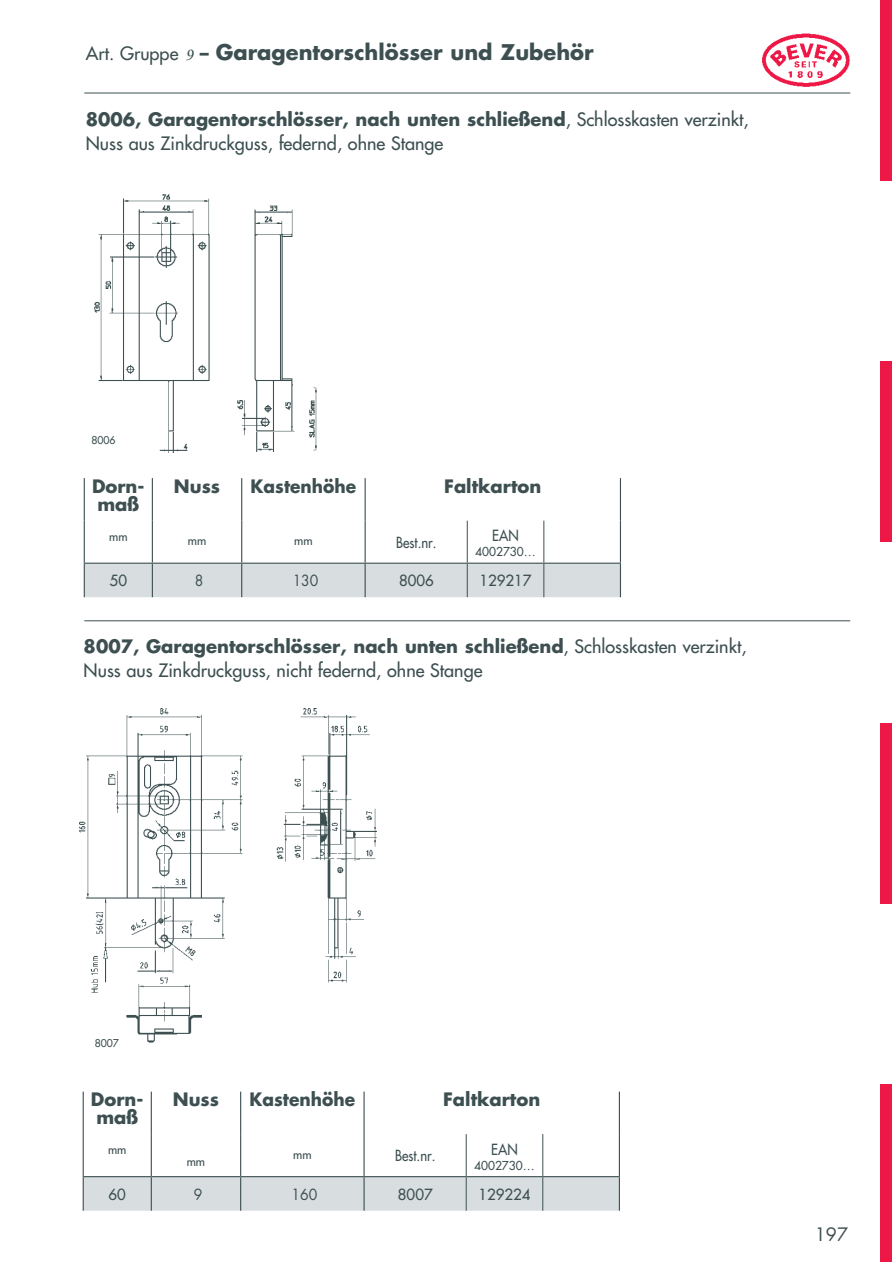
<style>
.page{position:relative;width:892px;height:1262px;background:#fff}
.page>*{position:absolute;margin:0;border:0;box-sizing:border-box;transform-origin:0 0}
.t1{font:700 21px "Futura";color:#3d4f51}
.t2{font:18px/24px "Futura";color:#3d4f51}
.t3{font:700 18px/18px "Futura";color:#3d4f51}
.t4{font:700 18px "Futura";color:#3d4f51;scale:.95 1}
.t5{font:18px "Futura";color:#3d4f51}
.t6{font:15px "Futura";color:#3d4f51}
.t7{font:15px "Futura";color:#3d4f51;scale:.87 1}
.t8{font:15px "Futura";color:#3d4f51;scale:.93 1}
.t9{font:15px "Futura";color:#3d4f51;scale:.88 1}
.t10{font:12px "Futura";color:#3d4f51}
.t11{font:10.5px "Futura";color:#3d4f51}
.s1{font-weight:400;font-size:18px}
.s2{font-family:"Monotype Corsiva";font-weight:400;font-size:18px}
.s3{font-size:18px}
.s4{font-weight:700}
</style>
<div class="page">
<div style="left:879px;top:0;width:12px;height:180px;background:#ed1846"></div>
<div style="left:879px;top:361px;width:12px;height:181px;background:#ed1846"></div>
<div style="left:879px;top:722px;width:12px;height:181px;background:#ed1846"></div>
<div style="left:879px;top:1084px;width:12px;height:177px;background:#ed1846"></div>
<hr style="left:84px;top:93px;width:766px;height:1px;background:#3d4f51">
<img style="left:762px;top:34px;width:88px;height:53px">
<img style="left:94px;top:194px;width:223px;height:260px">
<hr style="left:84px;top:620px;width:766px;height:1px;background:#3d4f51">
<svg style="left:85px;top:520px;width:534px;height:77px"></svg>
<hr style="left:152px;top:478px;width:1px;height:42px;background:#3d4f51">
<hr style="left:241px;top:478px;width:1px;height:42px;background:#3d4f51">
<hr style="left:364px;top:478px;width:1px;height:42px;background:#3d4f51">
<hr style="left:619px;top:478px;width:2px;height:42px;background:#3d4f51">
<hr style="left:152px;top:520px;width:1px;height:42px;background:#3d4f51">
<hr style="left:241px;top:520px;width:1px;height:42px;background:#3d4f51">
<hr style="left:364px;top:520px;width:1px;height:42px;background:#3d4f51">
<hr style="left:619px;top:520px;width:2px;height:42px;background:#3d4f51">
<hr style="left:152px;top:564px;width:1px;height:33px;background:#3d4f51">
<hr style="left:241px;top:564px;width:1px;height:33px;background:#3d4f51">
<hr style="left:364px;top:564px;width:1px;height:33px;background:#3d4f51">
<hr style="left:619px;top:564px;width:2px;height:33px;background:#3d4f51">
<hr style="left:84px;top:478px;width:1px;height:42px;background:#3d4f51">
<hr style="left:84px;top:520px;width:1px;height:42px;background:#3d4f51">
<hr style="left:84px;top:564px;width:1px;height:33px;background:#3d4f51">
<hr style="left:543px;top:520px;width:1px;height:42px;background:#3d4f51">
<hr style="left:543px;top:564px;width:1px;height:33px;background:#3d4f51">
<hr style="left:467px;top:520px;width:1px;height:42px;background:#3d4f51">
<hr style="left:467px;top:564px;width:1px;height:33px;background:#3d4f51">
<hr style="left:84px;top:562px;width:68px;height:2px;background:#3d4f51">
<hr style="left:152px;top:562px;width:90px;height:2px;background:#3d4f51">
<hr style="left:242px;top:562px;width:123px;height:2px;background:#3d4f51">
<hr style="left:365px;top:562px;width:102px;height:2px;background:#3d4f51">
<hr style="left:467px;top:562px;width:76px;height:2px;background:#3d4f51">
<hr style="left:543px;top:562px;width:78px;height:2px;background:#3d4f51">
<img style="left:79px;top:708px;width:298px;height:335px">
<svg style="left:84px;top:1134px;width:534px;height:76px"></svg>
<hr style="left:151px;top:1091px;width:1px;height:43px;background:#3d4f51">
<hr style="left:240px;top:1091px;width:1px;height:43px;background:#3d4f51">
<hr style="left:363px;top:1091px;width:1px;height:43px;background:#3d4f51">
<hr style="left:618px;top:1091px;width:1px;height:43px;background:#3d4f51">
<hr style="left:151px;top:1134px;width:1px;height:42px;background:#3d4f51">
<hr style="left:240px;top:1134px;width:1px;height:42px;background:#3d4f51">
<hr style="left:363px;top:1134px;width:1px;height:42px;background:#3d4f51">
<hr style="left:618px;top:1134px;width:1px;height:42px;background:#3d4f51">
<hr style="left:151px;top:1177px;width:1px;height:33px;background:#3d4f51">
<hr style="left:240px;top:1177px;width:1px;height:33px;background:#3d4f51">
<hr style="left:363px;top:1177px;width:1px;height:33px;background:#3d4f51">
<hr style="left:618px;top:1177px;width:1px;height:33px;background:#3d4f51">
<hr style="left:83px;top:1091px;width:1px;height:43px;background:#3d4f51">
<hr style="left:83px;top:1134px;width:1px;height:42px;background:#3d4f51">
<hr style="left:83px;top:1177px;width:1px;height:33px;background:#3d4f51">
<hr style="left:542px;top:1134px;width:1px;height:42px;background:#3d4f51">
<hr style="left:542px;top:1177px;width:1px;height:33px;background:#3d4f51">
<hr style="left:466px;top:1134px;width:1px;height:42px;background:#3d4f51">
<hr style="left:466px;top:1177px;width:1px;height:33px;background:#3d4f51">
<hr style="left:83px;top:1176px;width:68px;height:1px;background:#3d4f51">
<hr style="left:151px;top:1176px;width:89px;height:1px;background:#3d4f51">
<hr style="left:240px;top:1176px;width:124px;height:1px;background:#3d4f51">
<hr style="left:364px;top:1176px;width:102px;height:1px;background:#3d4f51">
<hr style="left:466px;top:1176px;width:76px;height:1px;background:#3d4f51">
<hr style="left:542px;top:1176px;width:77px;height:1px;background:#3d4f51">
<p class="t1" style="left:86px;top:38px;width:509px"><span class="s1">Art. Gruppe</span> <span class="s2">9</span> <span class="s3">–</span> Garagentorschlösser und Zubehör</p>
<p class="t2" style="left:86px;top:107px;width:664px"><span class="s4">8006, Garagentorschlösser, nach unten schließend</span>, Schlosskasten verzinkt,<br>Nuss aus Zinkdruckguss, federnd, ohne Stange</p>
<p class="t11" style="left:91px;top:433px;width:26px">8006</p>
<p class="t3" style="left:92px;top:476px;width:54px">Dorn&shy;maß</p>
<p class="t10" style="left:109px;top:528px;width:20px">mm</p>
<p class="t3" style="left:174px;top:476px;width:48px">Nuss</p>
<p class="t10" style="left:188px;top:533px;width:20px">mm</p>
<p class="t4" style="left:250px;top:473px;width:113px">Kastenhöhe</p>
<p class="t10" style="left:294px;top:533px;width:20px">mm</p>
<p class="t3" style="left:444px;top:476px;width:99px">Faltkarton</p>
<p class="t7" style="left:396px;top:532px;width:48px">Best.nr.</p>
<p class="t9" style="left:492px;top:526px;width:32px">EAN</p>
<p class="t10" style="left:475px;top:544px;width:62px">4002730…</p>
<p class="t6" style="left:110px;top:571px;width:19px">50</p>
<p class="t8" style="left:195px;top:570px;width:11px">8</p>
<p class="t8" style="left:292px;top:570px;width:29px">130</p>
<p class="t6" style="left:399px;top:571px;width:36px">8006</p>
<p class="t6" style="left:479px;top:571px;width:54px">129217</p>
<p class="t2" style="left:84px;top:634px;width:664px"><span class="s4">8007, Garagentorschlösser, nach unten schließend</span>, Schlosskasten verzinkt,<br>Nuss aus Zinkdruckguss, nicht federnd, ohne Stange</p>
<p class="t11" style="left:95px;top:1036px;width:26px">8007</p>
<p class="t3" style="left:91px;top:1089px;width:54px">Dorn&shy;maß</p>
<p class="t10" style="left:108px;top:1141px;width:20px">mm</p>
<p class="t3" style="left:173px;top:1089px;width:48px">Nuss</p>
<p class="t10" style="left:187px;top:1153px;width:20px">mm</p>
<p class="t4" style="left:249px;top:1086px;width:113px">Kastenhöhe</p>
<p class="t10" style="left:293px;top:1146px;width:20px">mm</p>
<p class="t3" style="left:443px;top:1089px;width:99px">Faltkarton</p>
<p class="t7" style="left:395px;top:1145px;width:48px">Best.nr.</p>
<p class="t9" style="left:491px;top:1139px;width:32px">EAN</p>
<p class="t10" style="left:474px;top:1157px;width:62px">4002730…</p>
<p class="t6" style="left:109px;top:1184px;width:19px">60</p>
<p class="t8" style="left:194px;top:1183px;width:11px">9</p>
<p class="t8" style="left:291px;top:1183px;width:29px">160</p>
<p class="t6" style="left:398px;top:1184px;width:36px">8007</p>
<p class="t6" style="left:478px;top:1184px;width:54px">129224</p>
<p class="t5" style="left:814px;top:1222px;width:35px">197</p>
</div>
